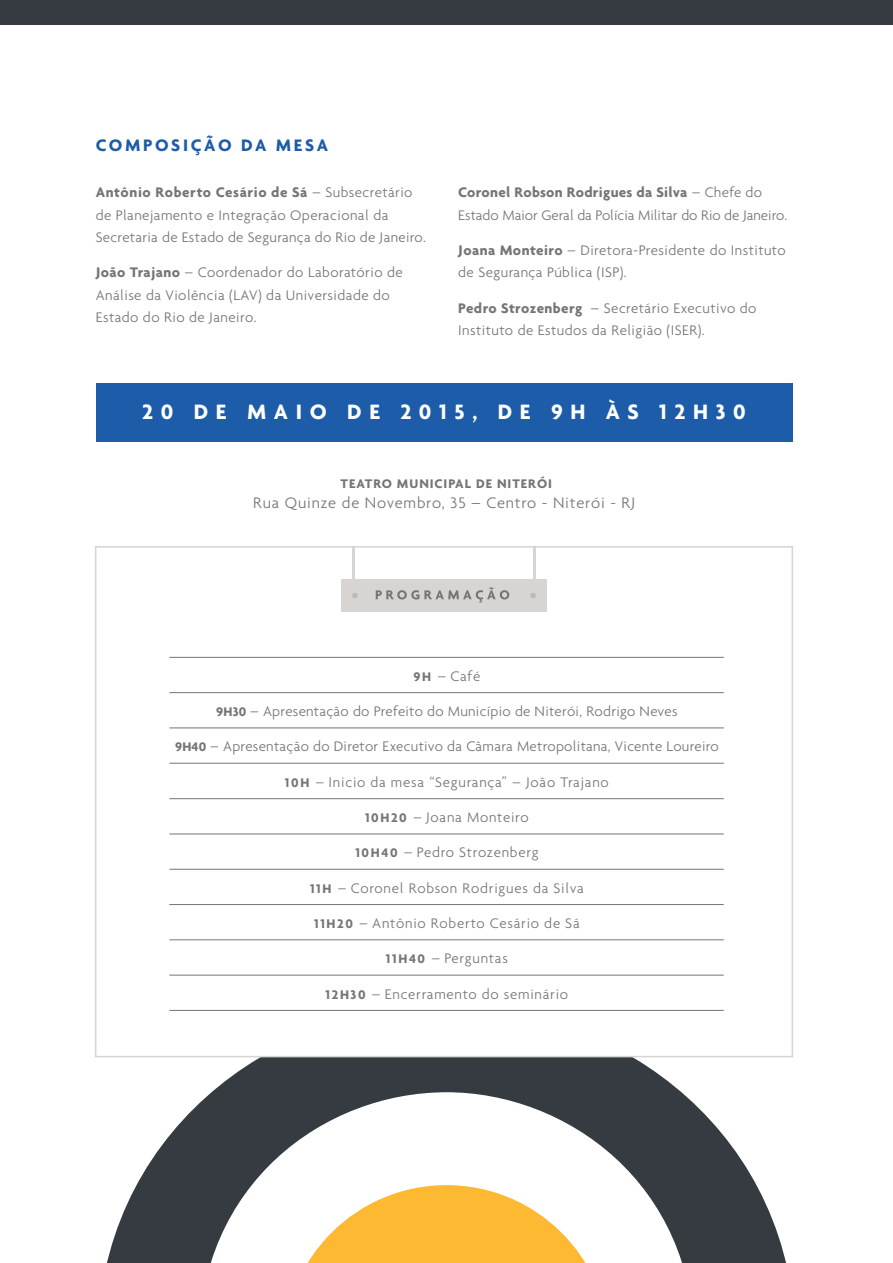
<style>
.page{position:relative;width:893px;height:1263px;background:#fff}
.page>*{position:absolute;margin:0;border:0;box-sizing:border-box;transform-origin:0 0}
.t1{font:700 22.5px "Agenda";letter-spacing:.34em;color:#fff}
.t2{font:700 18px "Agenda";letter-spacing:.15em;color:#1c5ca8}
.t3{font:300 16.5px "Agenda";letter-spacing:.05em;color:#767474}
.t4{font:300 15px/22.5px "Agenda";letter-spacing:.03em;color:#767474}
.t5{font:300 15px "Agenda";letter-spacing:.05em;color:#767474}
.t6{font:300 15px/22.5px "Agenda";color:#767474}
.t7{font:700 13.5px "Agenda";letter-spacing:.07em;color:#767474}
.s1{font-weight:700}
.s2{font-weight:700;font-size:13.5px}
</style>
<div class="page">
<svg style="left:97px;top:1057px;width:696px;height:206px"></svg>
<div style="left:96px;top:383px;width:696px;height:58px;background:#1c5ca8"></div>
<div style="left:95px;top:546px;width:698px;height:511px;background:#fff;border:2px solid #d7d4d2"></div>
<div style="left:0;top:0;width:893px;height:24px;background:#353b40"></div>
<hr style="left:352px;top:546px;width:3px;height:37px;background:#d7d4d2">
<hr style="left:533px;top:546px;width:3px;height:37px;background:#d7d4d2">
<div style="left:341px;top:579px;width:206px;height:33px;background:#d7d4d2"></div>
<svg style="left:530px;top:593px;width:6px;height:5px"></svg>
<svg style="left:352px;top:593px;width:6px;height:5px"></svg>
<svg style="left:376px;top:587px;width:133px;height:16px"></svg>
<hr style="left:169px;top:657px;width:555px;height:1px;background:#767474">
<hr style="left:169px;top:692px;width:555px;height:1px;background:#767474">
<hr style="left:169px;top:763px;width:555px;height:1px;background:#767474">
<hr style="left:169px;top:798px;width:555px;height:1px;background:#767474">
<hr style="left:169px;top:869px;width:555px;height:1px;background:#767474">
<hr style="left:169px;top:904px;width:555px;height:1px;background:#767474">
<hr style="left:169px;top:939px;width:555px;height:1px;background:#767474">
<hr style="left:169px;top:975px;width:555px;height:1px;background:#767474">
<hr style="left:169px;top:1010px;width:555px;height:1px;background:#767474">
<hr style="left:169px;top:834px;width:555px;height:1px;background:#767474">
<hr style="left:169px;top:728px;width:555px;height:1px;background:#767474">
<p class="t2" style="left:96px;top:134px;width:234px">COMPOSIÇÃO DA MESA</p>
<p class="t4" style="left:96px;top:181px;width:332px"><span class="s1">Antônio Roberto Cesário de Sá</span> – Subsecretário de Planejamento e Integração Operacional da<br>Secretaria de Estado de Segurança do Rio de Janeiro.</p>
<p class="t4" style="left:96px;top:261px;width:309px"><span class="s1">João Trajano</span> – Coordenador do Laboratório de<br>Análise da Violência (LAV) da Universidade do<br>Estado do Rio de Janeiro.</p>
<p class="t6" style="left:458px;top:181px;width:330px"><span class="s1">Coronel Robson Rodrigues da Silva</span> – Chefe do<br>Estado Maior Geral da Polícia Militar do Rio de Janeiro.</p>
<p class="t4" style="left:458px;top:238px;width:329px"><span class="s1">Joana Monteiro</span> – Diretora-Presidente do Instituto de Segurança Pública (ISP).</p>
<p class="t4" style="left:458px;top:296px;width:300px"><span class="s1">Pedro Strozenberg</span> – Secretário Executivo do<br>Instituto de Estudos da Religião (ISER).</p>
<p class="t1" style="left:142px;top:398px;width:605px">20 DE MAIO DE 2015, DE 9H ÀS 12H30</p>
<p class="t7" style="left:340px;top:475px;width:213px">TEATRO MUNICIPAL DE NITERÓI</p>
<p class="t3" style="left:253px;top:493px;width:384px">Rua Quinze de Novembro, 35 – Centro - Niterói - RJ</p>
<p class="t4" style="left:413px;top:664px;width:68px"><span class="s2">9H</span> – Café</p>
<p class="t4" style="left:216px;top:700px;width:463px"><span class="s2">9H30</span> – Apresentação do Prefeito do Município de Niterói, Rodrigo Neves</p>
<p class="t4" style="left:175px;top:735px;width:545px"><span class="s2">9H40</span> – Apresentação do Diretor Executivo da Câmara Metropolitana, Vicente Loureiro</p>
<p class="t5" style="left:285px;top:773px;width:325px"><span class="s2">10H</span> – Inicio da mesa “Segurança” – João Trajano</p>
<p class="t5" style="left:365px;top:808px;width:165px"><span class="s2">10H20</span> – Joana Monteiro</p>
<p class="t5" style="left:355px;top:844px;width:185px"><span class="s2">10H40</span> – Pedro Strozenberg</p>
<p class="t5" style="left:310px;top:879px;width:275px"><span class="s2">11H</span> – Coronel Robson Rodrigues da Silva</p>
<p class="t5" style="left:314px;top:914px;width:267px"><span class="s2">11H20</span> – Antônio Roberto Cesário de Sá</p>
<p class="t5" style="left:386px;top:950px;width:124px"><span class="s2">11H40</span> – Perguntas</p>
<p class="t5" style="left:326px;top:985px;width:244px"><span class="s2">12H30</span> – Encerramento do seminário</p>
</div>
